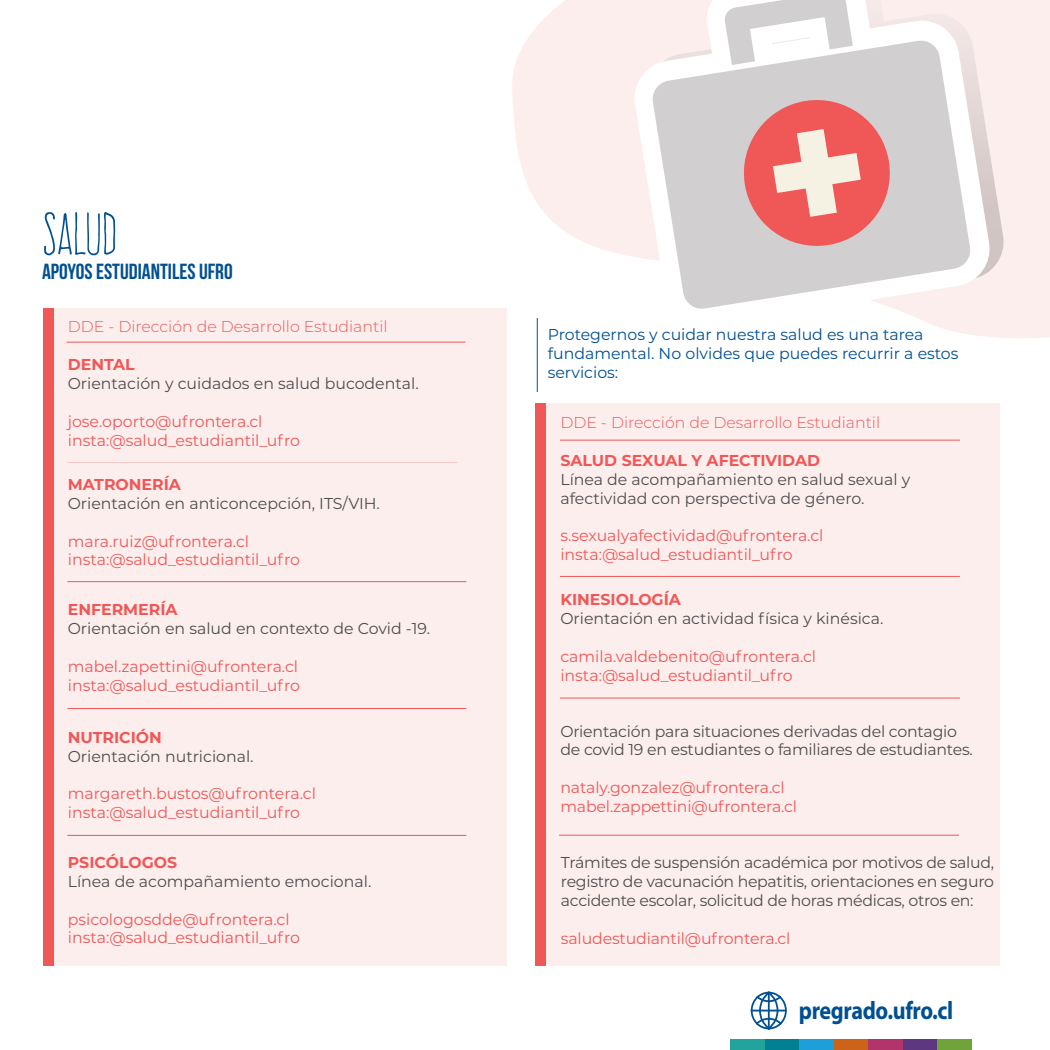
<style>
.page{position:relative;width:1050px;height:1050px;background:#fff}
.page>*{position:absolute;margin:0;border:0;box-sizing:border-box;transform-origin:0 0}
.t1{font:52.5px "Frente H1";color:#005092}
.t2{font:700 25.29px "Myriad Pro";letter-spacing:-.015em;color:#005092;scale:.87 1}
.t3{font:21.88px "Bebas Neue";color:#005092}
.t4{font:15.75px/18.9px "Montserrat";color:#4d4d4d}
.t5{font:15.75px/18.9px "Montserrat";color:#f05757}
.t6{font:15.75px/18.9px "Montserrat";color:#005092}
.t7{font:700 15.75px "Montserrat";color:#f05757}
.t8{font:300 15.75px "Montserrat";color:#f05757}
</style>
<div class="page">
<svg style="left:512px;top:0;width:538px;height:338px;fill:#fdeeee"></svg>
<div style="left:43px;top:308px;width:464px;height:658px;background:#fdeeee"></div>
<div style="left:43px;top:308px;width:10px;height:658px;background:#f05757"></div>
<hr style="left:67px;top:581px;width:399px;height:1px;background:#f05757">
<hr style="left:66px;top:342px;width:399px;height:1px;background:#f05757">
<hr style="left:67px;top:835px;width:399px;height:1px;background:#f05757">
<hr style="left:67px;top:708px;width:399px;height:1px;background:#f05757">
<div style="left:536px;top:404px;width:464px;height:562px;background:#fdeeee"></div>
<div style="left:536px;top:404px;width:10px;height:562px;background:#f05757"></div>
<hr style="left:560px;top:440px;width:400px;height:1px;background:#f05757">
<hr style="left:560px;top:576px;width:400px;height:1px;background:#f05757">
<hr style="left:560px;top:698px;width:400px;height:1px;background:#f05757">
<hr style="left:559px;top:835px;width:400px;height:1px;background:#f05757">
<svg style="left:992px;top:0;width:12px;height:319px;background:#f5e6e6"></svg>
<svg style="left:632px;top:0;width:360px;height:329px;fill:#fdeeee"></svg>
<svg style="left:724px;top:0;width:129px;height:39px"></svg>
<svg style="left:651px;top:39px;width:321px;height:271px;fill:#d1cfcf"></svg>
<svg style="left:739px;top:95px;width:156px;height:156px;background:#e79492"></svg>
<svg style="left:751px;top:992px;width:36px;height:37px"></svg>
<div style="left:937px;top:1040px;width:34px;height:10px;background:#70a43b"></div>
<div style="left:902px;top:1040px;width:35px;height:10px;background:#5d377f"></div>
<div style="left:868px;top:1040px;width:34px;height:10px;background:#b2346a"></div>
<div style="left:833px;top:1040px;width:35px;height:10px;background:#cc6318"></div>
<div style="left:799px;top:1040px;width:34px;height:10px;background:#1e9fda"></div>
<div style="left:764px;top:1040px;width:35px;height:10px;background:#008092"></div>
<div style="left:730px;top:1040px;width:34px;height:10px;background:#22a39b"></div>
<hr style="left:537px;top:318px;width:1px;height:74px;background:#005092">
<h1 class="t1" style="left:42px;top:204px;width:77px">SALUD</h1>
<h3 class="t3" style="left:42px;top:260px;width:192px">APOYOS ESTUDIANTILES UFRO</h3>
<p class="t8" style="left:68px;top:316px;width:321px">DDE - Dirección de Desarrollo Estudiantil</p>
<p class="t7" style="left:68px;top:353px;width:69px">DENTAL</p>
<p class="t4" style="left:68px;top:373px;width:352px">Orientación y cuidados en salud bucodental.</p>
<p class="t5" style="left:68px;top:411px;width:234px">jose.oporto@ufrontera.cl insta:@salud_estudiantil_ufro</p>
<p class="t7" style="left:68px;top:473px;width:115px">MATRONERÍA</p>
<p class="t4" style="left:68px;top:493px;width:314px">Orientación en anticoncepción, ITS/VIH.</p>
<p class="t5" style="left:68px;top:531px;width:234px">mara.ruiz@ufrontera.cl insta:@salud_estudiantil_ufro</p>
<p class="t7" style="left:68px;top:598px;width:111px">ENFERMERÍA</p>
<p class="t4" style="left:68px;top:618px;width:364px">Orientación en salud en contexto de Covid -19.</p>
<p class="t5" style="left:68px;top:656px;width:234px">mabel.zapettini@ufrontera.cl insta:@salud_estudiantil_ufro</p>
<p class="t7" style="left:68px;top:726px;width:96px">NUTRICIÓN</p>
<p class="t4" style="left:68px;top:746px;width:187px">Orientación nutricional.</p>
<p class="t5" style="left:68px;top:784px;width:250px">margareth.bustos@ufrontera.cl insta:@salud_estudiantil_ufro</p>
<p class="t7" style="left:68px;top:851px;width:111px">PSICÓLOGOS</p>
<p class="t4" style="left:68px;top:871px;width:305px">Línea de acompañamiento emocional.</p>
<p class="t5" style="left:68px;top:909px;width:234px">psicologosdde@ufrontera.cl insta:@salud_estudiantil_ufro</p>
<p class="t6" style="left:548px;top:325px;width:412px">Protegernos y cuidar nuestra salud es una tarea fundamental. No olvides que puedes recurrir a estos servicios:</p>
<p class="t8" style="left:560px;top:412px;width:321px">DDE - Dirección de Desarrollo Estudiantil</p>
<p class="t7" style="left:560px;top:449px;width:261px">SALUD SEXUAL Y AFECTIVIDAD</p>
<p class="t4" style="left:560px;top:469px;width:351px">Línea de acompañamiento en salud sexual y afectividad con perspectiva de género.</p>
<p class="t5" style="left:560px;top:526px;width:265px">s.sexualyafectividad@ufrontera.cl insta:@salud_estudiantil_ufro</p>
<p class="t7" style="left:560px;top:588px;width:122px">KINESIOLOGÍA</p>
<p class="t4" style="left:560px;top:609px;width:325px">Orientación en actividad física y kinésica.</p>
<p class="t5" style="left:560px;top:646px;width:257px">camila.valdebenito@ufrontera.cl insta:@salud_estudiantil_ufro</p>
<p class="t4" style="left:560px;top:721px;width:414px">Orientación para situaciones derivadas del contagio de covid 19 en estudiantes o familiares de estudiantes.</p>
<p class="t5" style="left:560px;top:778px;width:238px">nataly.gonzalez@ufrontera.cl mabel.zappettini@ufrontera.cl</p>
<p class="t4" style="left:561px;top:853px;width:435px;text-align:justify">Trámites de suspensión académica por motivos de salud, registro de vacunación hepatitis, orientaciones en seguro accidente escolar, solicitud de horas médicas, otros en:</p>
<p class="t5" style="left:561px;top:928px;width:231px">saludestudiantil@ufrontera.cl</p>
<h2 class="t2" style="left:799px;top:994px;width:179px">pregrado.ufro.cl</h2>
</div>
